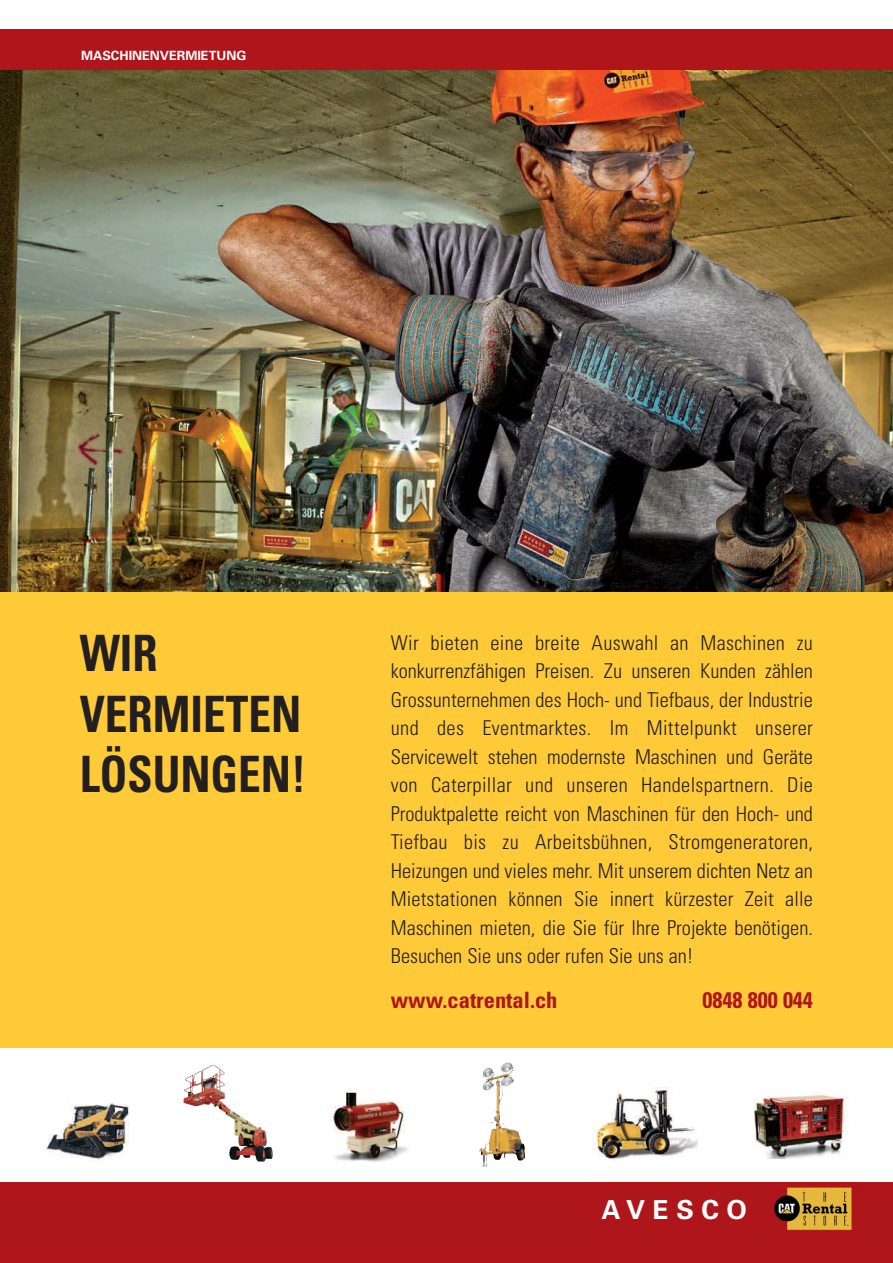
<style>
.page{position:relative;width:893px;height:1263px;background:#fff}
.page>*{position:absolute;margin:0;border:0;box-sizing:border-box;transform-origin:0 0}
.t1{font:700 condensed 50.1px/60.2px "Univers";color:#231f20;scale:.9 1}
.t2{font:700 26.25px "Univers";letter-spacing:.29em;color:#fff}
.t3{font:700 condensed 22.5px "Univers";color:#af151a}
.t4{font:300 condensed 20.4px/28.5px "Univers";color:#231f20;text-align:justify}
.t5{font:700 12.75px "Univers";color:#fff}
</style>
<div class="page">
<div style="left:0;top:536px;width:892px;height:511px;background:#ffca38"></div>
<div style="left:0;top:1182px;width:892px;height:80px;background:#af161b"></div>
<img style="left:45px;top:1103px;width:84px;height:59px">
<img style="left:593px;top:1087px;width:104px;height:73px">
<img style="left:330px;top:1088px;width:78px;height:74px">
<img style="left:753px;top:1092px;width:95px;height:66px">
<img style="left:479px;top:1121px;width:17px;height:30px">
<img style="left:193px;top:1097px;width:69px;height:50px">
<img style="left:0;top:70px;width:892px;height:521px">
<div style="left:0;top:29px;width:892px;height:41px;background:#af151a"></div>
<p class="t5" style="left:81px;top:51px;width:167px">MASCHINENVERMIETUNG</p>
<h1 class="t1" style="left:80px;top:629px;width:253px">WIR<br>VERMIETEN<br>LÖSUNGEN!</h1>
<p class="t4" style="left:391px;top:630px;width:423px">Wir bieten eine breite Auswahl an Maschinen zu konkurrenzfähigen Preisen. Zu unseren Kunden zählen Grossunternehmen des Hoch- und Tiefbaus, der Industrie und des Eventmarktes. Im Mittelpunkt unserer Servicewelt stehen modernste Maschinen und Geräte von Caterpillar und unseren Handelspartnern. Die Produktpalette reicht von Maschinen für den Hoch- und Tiefbau bis zu Arbeitsbühnen, Stromgeneratoren, Heizungen und vieles mehr. Mit unserem dichten Netz an Mietstationen können Sie innert kürzester Zeit alle Maschinen mieten, die Sie für Ihre Projekte benötigen.<br>Besuchen Sie uns oder rufen Sie uns an!</p>
<p class="t3" style="left:391px;top:992px;width:168px">www.catrental.ch</p>
<p class="t3" style="left:702px;top:992px;width:112px">0848 800 044</p>
<p class="t2" style="left:601px;top:1200px;width:147px">AVESCO</p>
</div>
